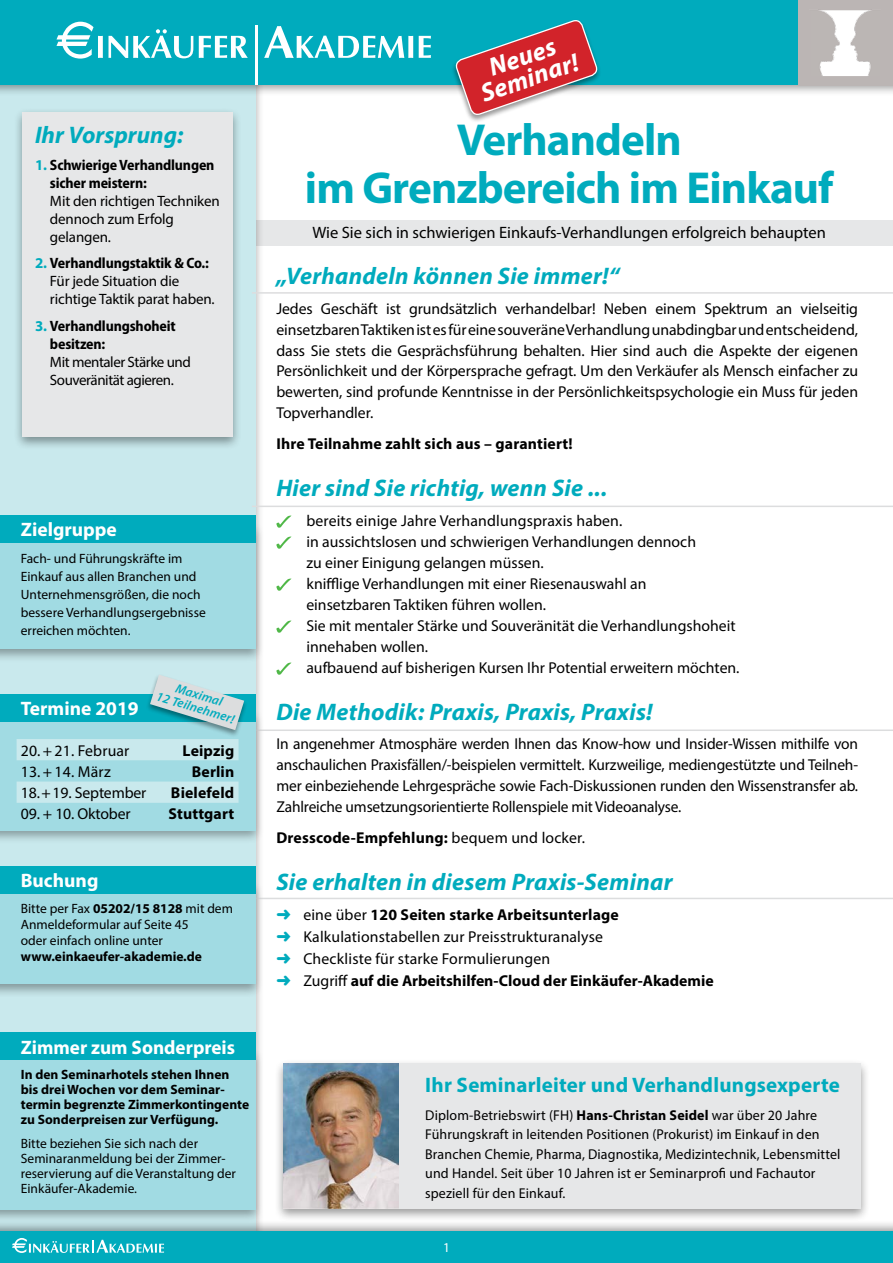
<style>
.page{position:relative;width:893px;height:1263px;background:#fff}
.page>*{position:absolute;margin:0;border:0;box-sizing:border-box;transform-origin:0 0}
.t1{font:700 45px/48px "Myriad Pro";letter-spacing:-.02em;color:#00abbd;text-align:center}
.t2{font:italic 700 25.8px/21.9px "Myriad Pro";color:#fff;text-align:center}
.t3{font:italic 700 24px "Myriad Pro";letter-spacing:.01em;color:#00abbd}
.t4{font:700 21px "Myriad Pro";letter-spacing:.01em;color:#00abbd}
.t5{font:700 19.5px "Myriad Pro";color:#fff}
.t6{font:16.5px "Myriad Pro";color:#000}
.t7{font:15.75px/21px "Myriad Pro";color:#000;text-align:justify}
.t8{font:700 15.75px "Myriad Pro";letter-spacing:.01em;color:#000}
.t9{font:15px/18px "Myriad Pro";letter-spacing:-.01em;color:#000}
.t10{font:700 semi-condensed 15px/18px "Myriad Pro";letter-spacing:-.01em;color:#000}
.t11{font:15px/18px "Myriad Pro";letter-spacing:-.03em;color:#000}
.t12{font:14.25px/19.5px "Myriad Pro";letter-spacing:.01em;color:#000}
.t13{font:13.5px/18px "Myriad Pro";color:#000}
.t14{font:700 13.5px/15px "Myriad Pro";color:#000}
.t15{font:13.5px "Myriad Pro";color:#fff}
.t16{font:italic 600 12.9px/12.9px "Myriad Pro";color:#00abbd;text-align:center}
.s1{font-stretch:normal;color:#00abbd}
.s2{font-weight:700;color:#00abbd}
.s3{font-weight:700;font-stretch:semi-condensed}
.s4{font-weight:700}
.s5{font-weight:400}
.s6{color:#00abbd}
</style>
<div class="page">
<div style="left:243px;top:220px;width:650px;height:26px;background:#e6e7e8"></div>
<div style="left:0;top:0;width:255px;height:1263px;background:#c9e9ed"></div>
<hr style="left:252px;top:292px;width:641px;height:2px;background:#dcddde">
<hr style="left:252px;top:506px;width:641px;height:1px;background:#dcddde">
<hr style="left:252px;top:729px;width:641px;height:2px;background:#dcddde">
<hr style="left:252px;top:898px;width:641px;height:1px;background:#dcddde">
<svg style="left:276px;top:515px;width:15px;height:13px"></svg>
<svg style="left:276px;top:536px;width:15px;height:13px"></svg>
<svg style="left:276px;top:578px;width:15px;height:13px"></svg>
<svg style="left:276px;top:620px;width:15px;height:13px"></svg>
<svg style="left:276px;top:662px;width:15px;height:13px"></svg>
<div style="left:274px;top:1058px;width:596px;height:164px;background:#000;opacity:.4"></div>
<div style="left:283px;top:1063px;width:578px;height:146px;background:#e6e7e8"></div>
<img style="left:284px;top:1063px;width:114px;height:146px">
<div style="left:0;top:521px;width:264px;height:141px;background:#000;opacity:.35"></div>
<div style="left:0;top:526px;width:255px;height:123px;background:#a1dbe3"></div>
<div style="left:0;top:515px;width:255px;height:27px;background:#00abbd"></div>
<div style="left:13px;top:108px;width:229px;height:342px;background:#000;opacity:.4"></div>
<div style="left:22px;top:113px;width:211px;height:324px;background:#e6e7e8"></div>
<div style="left:0;top:881px;width:264px;height:117px;background:#000;opacity:.35"></div>
<div style="left:0;top:885px;width:255px;height:99px;background:#a1dbe3"></div>
<div style="left:0;top:866px;width:255px;height:27px;background:#00abbd"></div>
<div style="left:0;top:1047px;width:264px;height:176px;background:#000;opacity:.35"></div>
<div style="left:0;top:1052px;width:255px;height:157px;background:#a1dbe3"></div>
<div style="left:0;top:1033px;width:255px;height:27px;background:#00abbd"></div>
<div style="left:0;top:709px;width:264px;height:134px;background:#000;opacity:.35"></div>
<div style="left:0;top:714px;width:255px;height:116px;background:#a1dbe3"></div>
<div style="left:0;top:694px;width:255px;height:28px;background:#00abbd"></div>
<svg style="left:17px;top:739px;width:222px;height:64px"></svg>
<div style="left:146px;top:674px;width:102px;height:64px;background:#000;opacity:.4"></div>
<svg style="left:150px;top:675px;width:94px;height:55px"></svg>
<div style="left:0;top:1219px;width:893px;height:44px;background:#000;opacity:.4"></div>
<div style="left:0;top:1231px;width:893px;height:32px;background:#00abbd"></div>
<svg style="left:12px;top:1238px;width:152px;height:15px"></svg>
<div style="left:0;top:0;width:893px;height:97px;background:#000;opacity:.4"></div>
<div style="left:0;top:0;width:893px;height:85px;background:#00abbd"></div>
<hr style="left:255px;top:26px;width:3px;height:59px;background:#fff">
<svg style="left:56px;top:22px;width:375px;height:37px"></svg>
<div style="left:451px;top:19px;width:151px;height:104px;background:#000;opacity:.4"></div>
<svg style="left:455px;top:19px;width:143px;height:98px"></svg>
<div style="left:798px;top:0;width:95px;height:85px;background:#bbb5b4"></div>
<img style="left:820px;top:11px;width:51px;height:64px">
<div style="left:809px;top:9px;width:72px;height:68px;border:1px solid #bbb5b4"></div>
<h3 class="t3" style="left:35px;top:120px;width:150px">Ihr Vorsprung:</h3>
<p class="t10" style="left:50px;top:156px;width:166px;text-indent:-15px"><span class="s1">1.</span> Schwierige Verhandlungen sicher meistern:</p>
<p class="t9" style="left:50px;top:192px;width:171px">Mit den richtigen Techniken dennoch zum Erfolg gelangen.</p>
<p class="t9" style="left:50px;top:254px;width:166px;text-indent:-15px"><span class="s2">2.</span> <span class="s3">Verhandlungstaktik &amp; Co.:<br></span>Für jede Situation die richtige Taktik parat haben.</p>
<p class="t10" style="left:50px;top:317px;width:127px;text-indent:-15px"><span class="s1">3.</span> Verhandlungshoheit besitzen:</p>
<p class="t11" style="left:50px;top:353px;width:142px">Mit mentaler Stärke und<br>Souveränität agieren.</p>
<p class="t5" style="left:21px;top:517px;width:98px">Zielgruppe</p>
<p class="t13" style="left:21px;top:549px;width:186px">Fach- und Führungskräfte im<br>Einkauf aus allen Branchen und<br>Unternehmensgrößen, die noch bessere Verhandlungsergebnisse erreichen möchten.</p>
<p class="t16" style="left:163px;top:677px;width:82px;rotate:17deg">Maximal<br>12 Teilnehmer!</p>
<p class="t5" style="left:21px;top:696px;width:119px">Termine 2019</p>
<p class="t7" style="left:21px;top:739px;width:110px">20.+21. Februar</p>
<p class="t8" style="left:183px;top:740px;width:53px">Leipzig</p>
<p class="t7" style="left:21px;top:761px;width:91px">13.+14. März</p>
<p class="t8" style="left:192px;top:761px;width:44px">Berlin</p>
<p class="t7" style="left:21px;top:782px;width:127px">18.+19. September</p>
<p class="t8" style="left:171px;top:782px;width:65px">Bielefeld</p>
<p class="t7" style="left:21px;top:803px;width:111px">09. + 10. Oktober</p>
<p class="t8" style="left:169px;top:804px;width:67px">Stuttgart</p>
<p class="t5" style="left:21px;top:867px;width:79px">Buchung</p>
<p class="t13" style="left:21px;top:900px;width:214px;line-height:16.2px">Bitte per Fax <span class="s4">05202/15 8128</span> mit dem<br>Anmeldeformular auf Seite 45<br>oder einfach online unter</p>
<p class="t14" style="left:21px;top:949px;width:183px">www.einkaeufer-akademie.de</p>
<p class="t5" style="left:21px;top:1034px;width:216px">Zimmer zum Sonderpreis</p>
<p class="t14" style="left:21px;top:1067px;width:230px">In den Seminarhotels stehen Ihnen bis drei Wochen vor dem Seminar&shy;termin begrenzte Zimmerkontingente zu Sonderpreisen zur Verfügung.</p>
<p class="t13" style="left:21px;top:1136px;width:217px;line-height:15px">Bitte beziehen Sie sich nach der<br>Seminaranmeldung bei der Zimmer&shy;reservierung auf die Veranstaltung der<br>Einkäufer-Akademie.</p>
<h2 class="t2" style="left:471px;top:62px;width:103px;rotate:-19deg">Neues<br>Seminar!</h2>
<h1 class="t1" style="left:305px;top:115px;width:530px">Verhandeln<br>im Grenzbereich im Einkauf</h1>
<p class="t6" style="left:312px;top:222px;width:515px">Wie Sie sich in schwierigen Einkaufs-Verhandlungen erfolgreich behaupten</p>
<h3 class="t3" style="left:276px;top:260px;width:345px">„Verhandeln können Sie immer!“</h3>
<p class="t7" style="left:276px;top:297px;width:583px">Jedes Geschäft ist grundsätzlich verhandelbar! Neben einem Spektrum an vielseitig einsetzbaren Taktiken ist es für eine souveräne Verhandlung unabdingbar und entscheidend, dass Sie stets die Gesprächsführung behalten. Hier sind auch die Aspekte der eigenen Persönlichkeit und der Körpersprache gefragt. Um den Verkäufer als Mensch einfacher zu bewerten, sind profunde Kenntnisse in der Persönlichkeitspsychologie ein Muss für jeden Topverhandler.</p>
<p class="t8" style="left:276px;top:433px;width:298px">Ihre Teilnahme zahlt sich aus – garantiert!</p>
<h3 class="t3" style="left:276px;top:472px;width:332px">Hier sind Sie richtig, wenn Sie ...</h3>
<p class="t7" style="left:306px;top:509px;width:435px;text-align:left">bereits einige Jahre Verhandlungspraxis haben.<br>in aussichtslosen und schwierigen Verhandlungen dennoch<br>zu einer Einigung gelangen müssen.<br>knifflige Verhandlungen mit einer Riesenauswahl an<br>einsetzbaren Taktiken führen wollen.<br>Sie mit mentaler Stärke und Souveränität die Verhandlungshoheit innehaben wollen.<br>aufbauend auf bisherigen Kursen Ihr Potential erweitern möchten.</p>
<h3 class="t3" style="left:276px;top:696px;width:378px">Die Methodik: Praxis, Praxis, Praxis!</h3>
<p class="t7" style="left:276px;top:733px;width:583px">In angenehmer Atmosphäre werden Ihnen das Know-how und Insider-Wissen mithilfe von anschaulichen Praxisfällen/-beispielen vermittelt. Kurzweilige, mediengestützte und Teilneh&shy;mer einbeziehende Lehrgespräche sowie Fach-Diskussionen runden den Wissenstransfer ab.<br>Zahlreiche umsetzungsorientierte Rollenspiele mit Videoanalyse.</p>
<p class="t8" style="left:276px;top:827px;width:310px">Dresscode-Empfehlung: <span class="s5">bequem und locker.</span></p>
<h3 class="t3" style="left:276px;top:866px;width:398px">Sie erhalten in diesem Praxis-Seminar</h3>
<p class="t7" style="left:276px;top:903px;width:439px;line-height:22px;text-align:left"><span class="s6">➜</span> eine über <span class="s4">120 Seiten starke Arbeitsunterlage<br></span><span class="s6">➜</span> Kalkulationstabellen zur Preisstrukturanalyse<br><span class="s6">➜</span> Checkliste für starke Formulierungen<br><span class="s6">➜</span> Zugriff <span class="s4">auf die Arbeitshilfen-Cloud der Einkäufer-Akademie</span></p>
<h3 class="t4" style="left:425px;top:1071px;width:416px">Ihr Seminarleiter und Verhandlungsexperte</h3>
<p class="t12" style="left:425px;top:1105px;width:417px">Diplom-Betriebswirt (FH) <span class="s4">Hans-Christan Seidel</span> war über 20 Jahre Führungskraft in leitenden Positionen (Prokurist) im Einkauf in den Branchen Chemie, Pharma, Diagnostika, Medizintechnik, Lebensmittel und Handel. Seit über 10 Jahren ist er Seminarprofi und Fachautor speziell für den Einkauf.</p>
<p class="t15" style="left:443px;top:1239px;width:8px">1</p>
</div>
